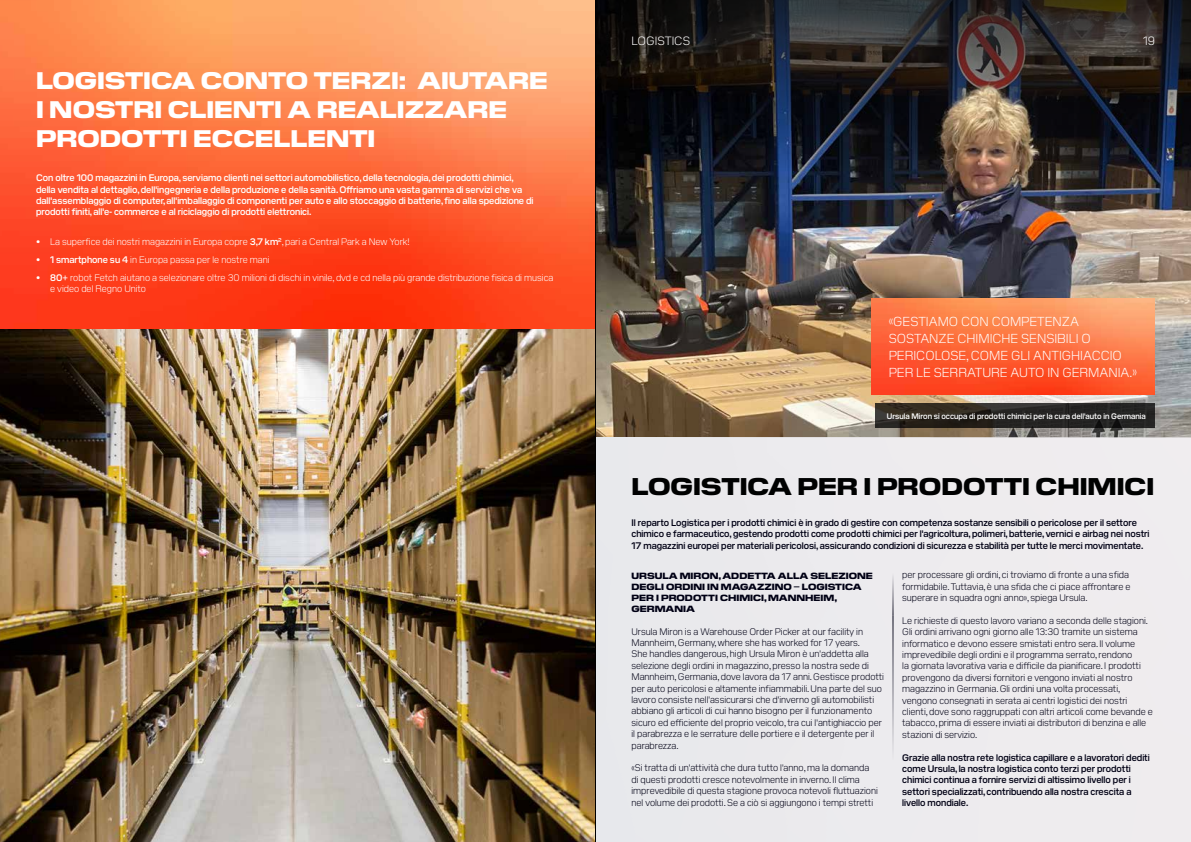
<style>
.page{position:relative;width:1191px;height:842px;background:#edebee}
.page>*{position:absolute;margin:0;border:0;box-sizing:border-box;transform-origin:0 0}
.t1{font:800 24.2px "Pilat Wide";color:#000101}
.t2{font:800 24px/28.8px "Pilat Wide";color:#fff}
.t3{font:300 13px/17px "Pilat";color:#fff}
.t4{font:300 12px "Pilat";color:#fff}
.t5{font:300 9.5px/11.4px "Pilat";color:#000014}
.t6{font:600 9.5px/11.4px "Pilat";color:#000014}
.t7{font:600 9.5px/11.4px "Pilat";color:#fff}
.t8{font:300 9.5px/11.4px "Pilat";color:#fff}
.t9{font:800 9px/10.8px "Pilat Wide";color:#000014}
.t10{font:600 8px "Pilat";color:#fff}
.s1{font-weight:600}
</style>
<div class="page">
<img style="left:0;top:0;width:595px;height:842px">
<svg style="left:596px;top:0;width:595px;height:85px;background:#292524"></svg>
<img style="left:596px;top:85px;width:595px;height:353px">
<img style="left:871px;top:299px;width:284px;height:95px">
<svg style="left:875px;top:403px;width:280px;height:25px;background:#282521"></svg>
<hr style="left:892px;top:573px;width:1px;height:43px;background:#000014">
<hr style="left:892px;top:616px;width:1px;height:145px;background:#000014">
<hr style="left:595px;top:0;width:1px;height:842px;background:#000">
<h2 class="t2" style="left:36px;top:64px;width:513px">LOGISTICA CONTO TERZI: AIUTARE<br>I NOSTRI CLIENTI A REALIZZARE<br>PRODOTTI ECCELLENTI</h2>
<p class="t7" style="left:36px;top:171px;width:499px">Con oltre 100 magazzini in Europa, serviamo clienti nei settori automobilistico, della tecnologia, dei prodotti chimici, della vendita al dettaglio, dell'ingegneria e della produzione e della sanità. Offriamo una vasta gamma di servizi che va dall'assemblaggio di computer, all'imballaggio di componenti per auto e allo stoccaggio di batterie, fino alla spedizione di prodotti finiti, all'e- commerce e al riciclaggio di prodotti elettronici.</p>
<p class="t8" style="left:36px;top:235px;width:375px">• La superfice dei nostri magazzini in Europa copre <span class="s1">3,7 km</span><sup>2</sup>, pari a Central Park a New York!</p>
<p class="t8" style="left:36px;top:253px;width:235px"><span class="s1">• 1 smartphone su 4</span> in Europa passa per le nostre mani</p>
<p class="t8" style="left:50px;top:271px;width:504px;text-indent:-14px"><span class="s1">• 80+</span> robot Fetch aiutano a selezionare oltre 30 milioni di dischi in vinile, dvd e cd nella più grande distribuzione fisica di musica e video del Regno Unito</p>
<p class="t4" style="left:631px;top:32px;width:60px">LOGISTICS</p>
<p class="t4" style="left:1143px;top:32px;width:13px">19</p>
<h3 class="t3" style="left:888px;top:312px;width:250px">«GESTIAMO CON COMPETENZA<br>SOSTANZE CHIMICHE SENSIBILI O<br>PERICOLOSE, COME GLI ANTIGHIACCIO<br>PER LE SERRATURE AUTO IN GERMANIA.»</h3>
<p class="t10" style="left:886px;top:410px;width:260px">Ursula Miron si occupa di prodotti chimici per la cura dell'auto in Germania</p>
<h1 class="t1" style="left:631px;top:469px;width:524px">LOGISTICA PER I PRODOTTI CHIMICI</h1>
<p class="t6" style="left:631px;top:516px;width:519px">Il reparto Logistica per i prodotti chimici è in grado di gestire con competenza sostanze sensibili o pericolose per il settore chimico e farmaceutico, gestendo prodotti come prodotti chimici per l'agricoltura, polimeri, batterie, vernici e airbag nei nostri<br>17 magazzini europei per materiali pericolosi, assicurando condizioni di sicurezza e stabilità per tutte le merci movimentate.</p>
<p class="t9" style="left:631px;top:570px;width:243px">URSULA MIRON, ADDETTA ALLA SELEZIONE<br>DEGLI ORDINI IN MAGAZZINO – LOGISTICA<br>PER I PRODOTTI CHIMICI, MANNHEIM,<br>GERMANIA</p>
<p class="t5" style="left:631px;top:625px;width:254px">Ursula Miron is a Warehouse Order Picker at our facility in Mannheim, Germany, where she has worked for 17 years.<br>She handles dangerous, high Ursula Miron è un'addetta alla selezione degli ordini in magazzino, presso la nostra sede di Mannheim, Germania, dove lavora da 17 anni. Gestisce prodotti per auto pericolosi e altamente infiammabili. Una parte del suo lavoro consiste nell'assicurarsi che d'inverno gli automobilisti abbiano gli articoli di cui hanno bisogno per il funzionamento sicuro ed efficiente del proprio veicolo, tra cui l'antighiaccio per il parabrezza e le serrature delle portiere e il detergente per il parabrezza.</p>
<p class="t5" style="left:631px;top:761px;width:248px">«Si tratta di un'attività che dura tutto l'anno, ma la domanda di questi prodotti cresce notevolmente in inverno. Il clima imprevedibile di questa stagione provoca notevoli fluttuazioni nel volume dei prodotti. Se a ciò si aggiungono i tempi stretti</p>
<p class="t5" style="left:902px;top:568px;width:230px">per processare gli ordini, ci troviamo di fronte a una sfida formidabile. Tuttavia, è una sfida che ci piace affrontare e superare in squadra ogni anno», spiega Ursula.</p>
<p class="t5" style="left:902px;top:614px;width:252px">Le richieste di questo lavoro variano a seconda delle stagioni.<br>Gli ordini arrivano ogni giorno alle 13:30 tramite un sistema informatico e devono essere smistati entro sera. Il volume imprevedibile degli ordini e il programma serrato, rendono<br>la giornata lavorativa varia e difficile da pianificare. I prodotti provengono da diversi fornitori e vengono inviati al nostro magazzino in Germania. Gli ordini una volta processati, vengono consegnati in serata ai centri logistici dei nostri clienti, dove sono raggruppati con altri articoli come bevande e tabacco, prima di essere inviati ai distributori di benzina e alle stazioni di servizio.</p>
<p class="t6" style="left:902px;top:751px;width:249px">Grazie alla nostra rete logistica capillare e a lavoratori dediti come Ursula, la nostra logistica conto terzi per prodotti chimici continua a fornire servizi di altissimo livello per i settori specializzati, contribuendo alla nostra crescita a livello mondiale.</p>
</div>
